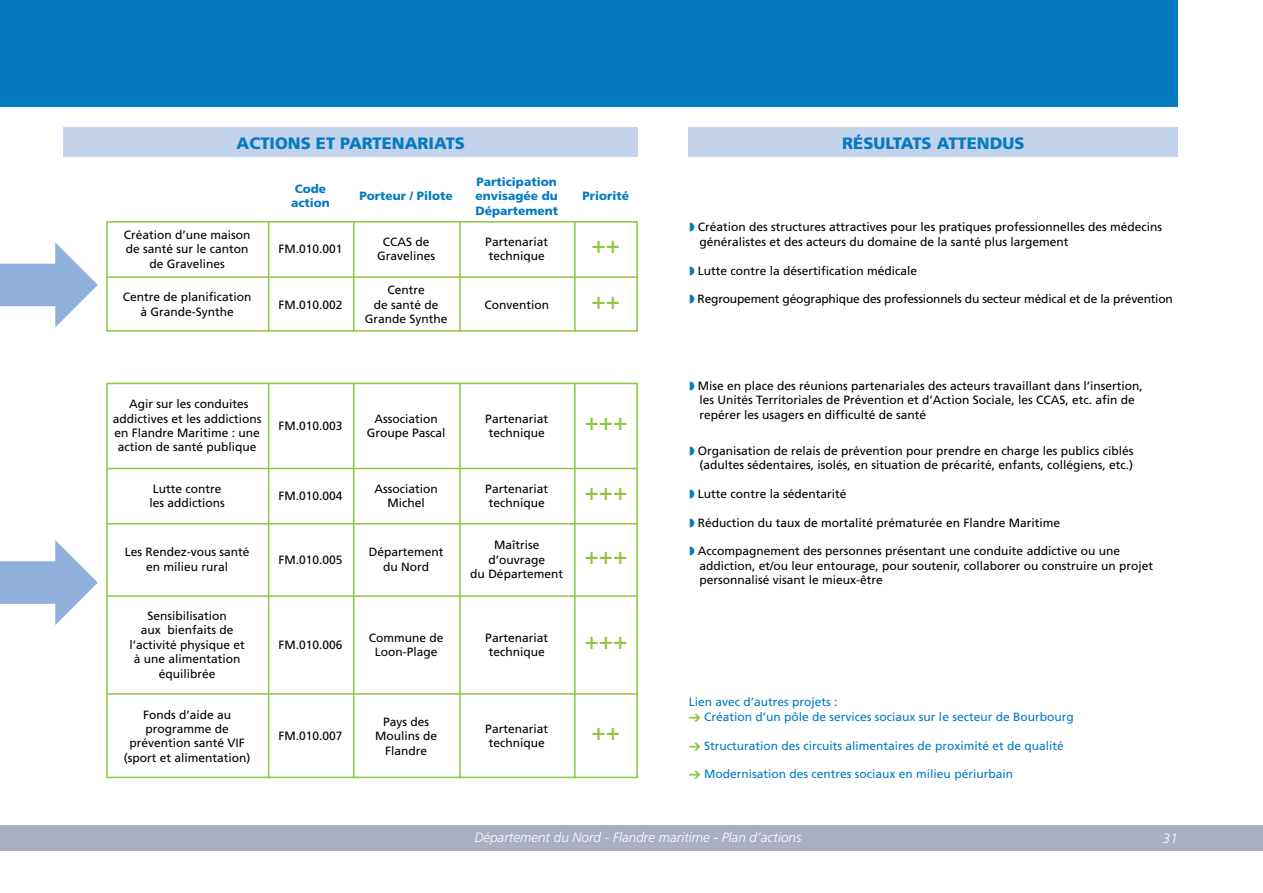
<style>
.page{position:relative;width:1263px;height:893px;background:#fff}
.page>*{position:absolute;margin:0;border:0;box-sizing:border-box;transform-origin:0 0}
.t1{font:24px "Frutiger LT Std";color:#8dc63f}
.t2{font:900 16.5px "Frutiger LT Std";color:#047bc1}
.t3{font:italic 300 13.5px "Frutiger";color:#fff}
.t4{font:italic 300 13.5px "Frutiger LT Std";color:#fff}
.t5{font:12px/14.4px "Frutiger LT Std";color:#000}
.t6{font:12px "Frutiger LT Std";color:#047bc1}
.t7{font:900 12px "Frutiger LT Std";color:#047bc1}
</style>
<div class="page">
<div style="left:0;top:825px;width:1263px;height:25px;background:#a9afc1"></div>
<div style="left:0;top:0;width:1178px;height:106px;background:#047bc1"></div>
<svg style="left:0;top:242px;width:98px;height:85px"></svg>
<svg style="left:0;top:540px;width:98px;height:85px"></svg>
<div style="left:64px;top:128px;width:574px;height:29px;background:#c4d3ec"></div>
<div style="left:689px;top:128px;width:489px;height:29px;background:#c4d3ec"></div>
<div style="left:106px;top:221px;width:532px;height:111px;border:2px solid #8dc63f"></div>
<div style="left:106px;top:383px;width:532px;height:395px;border:2px solid #8dc63f"></div>
<hr style="left:268px;top:221px;width:1px;height:111px;background:#8dc63f">
<hr style="left:268px;top:383px;width:1px;height:395px;background:#8dc63f">
<hr style="left:353px;top:383px;width:1px;height:395px;background:#8dc63f">
<hr style="left:459px;top:383px;width:2px;height:395px;background:#8dc63f">
<hr style="left:574px;top:383px;width:2px;height:395px;background:#8dc63f">
<hr style="left:353px;top:221px;width:1px;height:111px;background:#8dc63f">
<hr style="left:459px;top:221px;width:2px;height:111px;background:#8dc63f">
<hr style="left:574px;top:221px;width:2px;height:111px;background:#8dc63f">
<hr style="left:106px;top:276px;width:532px;height:2px;background:#8dc63f">
<hr style="left:106px;top:468px;width:532px;height:1px;background:#8dc63f">
<hr style="left:106px;top:523px;width:532px;height:1px;background:#8dc63f">
<hr style="left:106px;top:595px;width:532px;height:2px;background:#8dc63f">
<hr style="left:106px;top:693px;width:532px;height:2px;background:#8dc63f">
<p class="t2" style="left:237px;top:133px;width:230px">ACTIONS ET PARTENARIATS</p>
<p class="t2" style="left:842px;top:133px;width:184px">RÉSULTATS ATTENDUS</p>
<p class="t5" style="left:124px;top:228px;width:128px">Création d’une maison</p>
<p class="t5" style="left:126px;top:242px;width:124px">de santé sur le canton</p>
<p class="t5" style="left:149px;top:256px;width:77px">de Gravelines</p>
<p class="t5" style="left:123px;top:290px;width:130px">Centre de planification</p>
<p class="t5" style="left:140px;top:304px;width:95px">à Grande-Synthe</p>
<p class="t7" style="left:295px;top:181px;width:33px">Code</p>
<p class="t7" style="left:291px;top:196px;width:40px">action</p>
<p class="t5" style="left:278px;top:242px;width:66px">FM.010.001</p>
<p class="t5" style="left:278px;top:297px;width:66px">FM.010.002</p>
<p class="t7" style="left:359px;top:189px;width:95px">Porteur / Pilote</p>
<p class="t5" style="left:383px;top:235px;width:48px">CCAS de</p>
<p class="t5" style="left:377px;top:249px;width:60px">Gravelines</p>
<p class="t5" style="left:387px;top:283px;width:39px">Centre</p>
<p class="t5" style="left:365px;top:297px;width:84px;text-align:center">de santé de<br>Grande Synthe</p>
<p class="t7" style="left:477px;top:174px;width:82px">Participation</p>
<p class="t7" style="left:475px;top:189px;width:84px">envisagée du</p>
<p class="t7" style="left:475px;top:203px;width:84px">Département</p>
<p class="t5" style="left:485px;top:235px;width:64px">Partenariat</p>
<p class="t5" style="left:489px;top:249px;width:58px">technique</p>
<p class="t5" style="left:484px;top:297px;width:66px">Convention</p>
<p class="t7" style="left:583px;top:189px;width:48px">Priorité</p>
<p class="t1" style="left:592px;top:231px;width:30px">++</p>
<p class="t1" style="left:592px;top:286px;width:30px">++</p>
<p class="t5" style="left:698px;top:220px;width:466px">Création des structures attractives pour les pratiques professionnelles des médecins</p>
<p class="t5" style="left:699px;top:234px;width:370px">généralistes et des acteurs du domaine de la santé plus largement</p>
<p class="t5" style="left:698px;top:263px;width:221px">Lutte contre la désertification médicale</p>
<p class="t5" style="left:697px;top:292px;width:477px">Regroupement géographique des professionnels du secteur médical et de la prévention</p>
<p class="t5" style="left:129px;top:397px;width:121px">Agir sur les conduites</p>
<p class="t5" style="left:113px;top:411px;width:150px">addictives et les addictions</p>
<p class="t5" style="left:114px;top:426px;width:147px">en Flandre Maritime : une action de santé publique</p>
<p class="t5" style="left:153px;top:481px;width:70px">Lutte contre</p>
<p class="t5" style="left:149px;top:496px;width:77px">les addictions</p>
<p class="t5" style="left:125px;top:545px;width:126px">Les Rendez-vous santé</p>
<p class="t5" style="left:146px;top:560px;width:84px">en milieu rural</p>
<p class="t5" style="left:147px;top:609px;width:81px">Sensibilisation</p>
<p class="t5" style="left:141px;top:623px;width:94px">aux bienfaits de</p>
<p class="t5" style="left:129px;top:637px;width:117px">l’activité physique et</p>
<p class="t5" style="left:134px;top:652px;width:108px">à une alimentation</p>
<p class="t5" style="left:159px;top:666px;width:58px">équilibrée</p>
<p class="t5" style="left:143px;top:707px;width:90px">Fonds d’aide au</p>
<p class="t5" style="left:145px;top:722px;width:85px">programme de</p>
<p class="t5" style="left:129px;top:736px;width:117px">prévention santé VIF</p>
<p class="t5" style="left:124px;top:750px;width:128px">(sport et alimentation)</p>
<p class="t5" style="left:278px;top:418px;width:66px">FM.010.003</p>
<p class="t5" style="left:278px;top:489px;width:66px">FM.010.004</p>
<p class="t5" style="left:278px;top:552px;width:66px">FM.010.005</p>
<p class="t5" style="left:278px;top:637px;width:66px">FM.010.006</p>
<p class="t5" style="left:278px;top:729px;width:66px">FM.010.007</p>
<p class="t5" style="left:374px;top:411px;width:65px">Association</p>
<p class="t5" style="left:367px;top:426px;width:80px">Groupe Pascal</p>
<p class="t5" style="left:374px;top:481px;width:65px">Association</p>
<p class="t5" style="left:387px;top:496px;width:39px">Michel</p>
<p class="t5" style="left:369px;top:545px;width:76px">Département</p>
<p class="t5" style="left:383px;top:560px;width:47px">du Nord</p>
<p class="t5" style="left:369px;top:630px;width:76px">Commune de</p>
<p class="t5" style="left:375px;top:645px;width:64px">Loon-Plage</p>
<p class="t5" style="left:383px;top:714px;width:48px">Pays des</p>
<p class="t5" style="left:375px;top:729px;width:64px;text-align:center">Moulins de<br>Flandre</p>
<p class="t5" style="left:485px;top:411px;width:64px">Partenariat</p>
<p class="t5" style="left:489px;top:426px;width:58px">technique</p>
<p class="t5" style="left:485px;top:481px;width:64px">Partenariat</p>
<p class="t5" style="left:489px;top:496px;width:58px">technique</p>
<p class="t5" style="left:494px;top:538px;width:47px">Maîtrise</p>
<p class="t5" style="left:488px;top:552px;width:58px">d’ouvrage</p>
<p class="t5" style="left:470px;top:567px;width:94px">du Département</p>
<p class="t1" style="left:584px;top:407px;width:45px">+++</p>
<p class="t1" style="left:584px;top:477px;width:45px">+++</p>
<p class="t1" style="left:584px;top:541px;width:45px">+++</p>
<p class="t5" style="left:698px;top:378px;width:446px">Mise en place des réunions partenariales des acteurs travaillant dans l’insertion,</p>
<p class="t5" style="left:699px;top:393px;width:437px">les Unités Territoriales de Prévention et d’Action Sociale, les CCAS, etc. afin de</p>
<p class="t5" style="left:699px;top:407px;width:228px">repérer les usagers en difficulté de santé</p>
<p class="t5" style="left:698px;top:443px;width:437px">Organisation de relais de prévention pour prendre en charge les publics ciblés</p>
<p class="t5" style="left:699px;top:458px;width:435px">(adultes sédentaires, isolés, en situation de précarité, enfants, collégiens, etc.)</p>
<p class="t5" style="left:698px;top:486px;width:150px">Lutte contre la sédentarité</p>
<p class="t5" style="left:698px;top:515px;width:364px">Réduction du taux de mortalité prématurée en Flandre Maritime</p>
<p class="t5" style="left:698px;top:544px;width:424px">Accompagnement des personnes présentant une conduite addictive ou une</p>
<p class="t5" style="left:699px;top:558px;width:455px">addiction, et/ou leur entourage, pour soutenir, collaborer ou construire un projet personnalisé visant le mieux-être</p>
<p class="t5" style="left:485px;top:630px;width:64px">Partenariat</p>
<p class="t5" style="left:489px;top:645px;width:58px">technique</p>
<p class="t1" style="left:584px;top:626px;width:45px">+++</p>
<p class="t5" style="left:485px;top:722px;width:64px">Partenariat</p>
<p class="t5" style="left:489px;top:736px;width:58px">technique</p>
<p class="t1" style="left:592px;top:718px;width:30px">++</p>
<p class="t6" style="left:689px;top:695px;width:150px">Lien avec d’autres projets :</p>
<p class="t6" style="left:704px;top:710px;width:371px">Création d’un pôle de services sociaux sur le secteur de Bourbourg</p>
<p class="t6" style="left:704px;top:738px;width:361px">Structuration des circuits alimentaires de proximité et de qualité</p>
<p class="t6" style="left:704px;top:767px;width:310px">Modernisation des centres sociaux en milieu périurbain</p>
<p class="t3" style="left:474px;top:829px;width:329px">Département du Nord - Flandre maritime - Plan d’actions</p>
<p class="t4" style="left:1163px;top:830px;width:17px">31</p>
</div>
